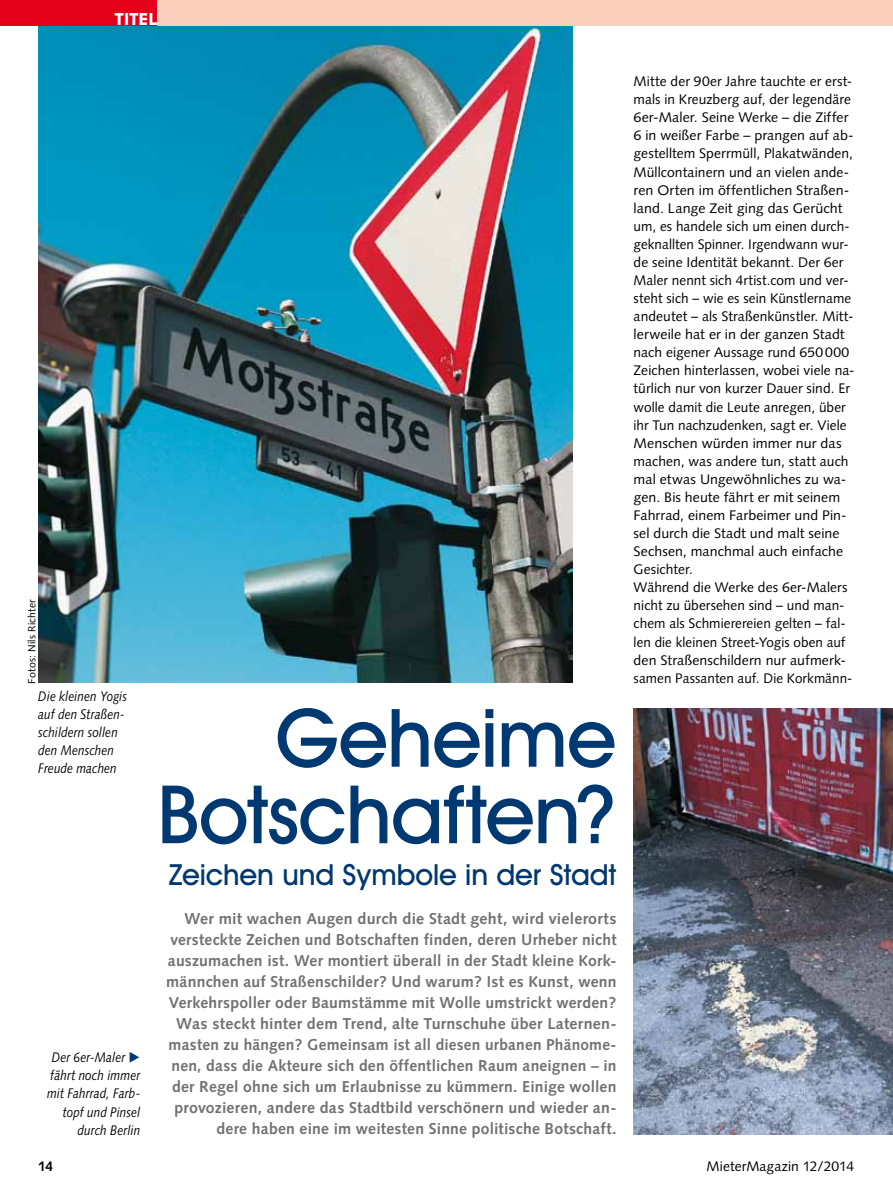
<style>
.page{position:relative;width:893px;height:1191px;background:#fff}
.page>*{position:absolute;margin:0;border:0;box-sizing:border-box;transform-origin:0 0}
.t1{font:500 81px/76.5px "Avant Garde IT Cby BT";letter-spacing:-.015em;color:#003871;text-align:right}
.t2{font:500 29.25px "Avant Garde IT Cby BT";letter-spacing:-.005em;color:#003871}
.t3{font:900 17.25px "Syntax";letter-spacing:.015em;color:#fff;scale:.9 1}
.t4{font:700 15.75px/21px "Syntax";letter-spacing:.015em;color:#707172;text-align:right}
.t5{font:13.8px/18px "Syntax";letter-spacing:.005em;color:#000}
.t6{font:italic 13.8px/18px "Syntax";letter-spacing:.005em;color:#000;scale:.85 1}
.t7{font:700 13.8px "Syntax";color:#000}
.t8{font:10.5px "Syntax";letter-spacing:.02em;color:#000}
.s1{font-family:"European Pi Three";font-style:normal;color:#003871}
</style>
<div class="page">
<img style="left:38px;top:26px;width:535px;height:656px">
<div style="left:0;top:0;width:157px;height:26px;background:#e2001a"></div>
<div style="left:157px;top:0;width:736px;height:26px;background:#facfbb"></div>
<img style="left:634px;top:708px;width:259px;height:426px">
<p class="t3" style="left:115px;top:9px;width:49px">TiTel</p>
<p class="t8" style="left:26px;top:683px;width:86px;rotate:-90deg">Fotos: Nils Richter</p>
<p class="t6" style="left:38px;top:687px;width:106px">Die kleinen Yogis auf den Straßen&shy;schildern sollen den Menschen<br>Freude machen</p>
<p class="t6" style="left:47px;top:1048px;width:111px;text-align:right">Der 6er-Maler <span class="s1">E </span>fährt noch immer mit Fahrrad, Farb&shy;topf und Pinsel durch Berlin</p>
<p class="t7" style="left:38px;top:1158px;width:17px">14</p>
<h1 class="t1" style="left:157px;top:699px;width:461px">Geheime<br>Botschaften?</h1>
<h2 class="t2" style="left:169px;top:857px;width:449px">Zeichen und Symbole in der Stadt</h2>
<p class="t4" style="left:166px;top:908px;width:452px">Wer mit wachen Augen durch die Stadt geht, wird vielerorts versteckte Zeichen und Botschaften finden, deren Urheber nicht auszumachen ist. Wer montiert überall in der Stadt kleine Kork&shy;männchen auf Straßenschilder? Und warum? Ist es Kunst, wenn Verkehrspoller oder Baumstämme mit Wolle umstrickt werden?<br>Was steckt hinter dem Trend, alte Turnschuhe über Laternen&shy;masten zu hängen? Gemeinsam ist all diesen urbanen Phänome&shy;nen, dass die Akteure sich den öffentlichen Raum aneignen – in der Regel ohne sich um Erlaubnisse zu kümmern. Einige wollen provozieren, andere das Stadtbild verschönern und wieder an&shy;dere haben eine im weitesten Sinne politische Botschaft.</p>
<p class="t5" style="left:634px;top:72px;width:223px">Mitte der 90er Jahre tauchte er erst&shy;mals in Kreuzberg auf, der legendäre 6er-Maler. Seine Werke – die Ziffer 6 in weißer Farbe – prangen auf ab&shy;gestelltem Sperrmüll, Plakatwänden, Müllcontainern und an vielen ande&shy;ren Orten im öffentlichen Straßen&shy;land. Lange Zeit ging das Gerücht um, es handele sich um einen durch&shy;geknallten Spinner. Irgendwann wur - de seine Identität bekannt. Der 6er Maler nennt sich 4rtist.com und ver&shy;steht sich – wie es sein Künstlername andeutet – als Straßenkünstler. Mitt&shy;lerweile hat er in der ganzen Stadt nach eigener Aussage rund 650 000<br>Zeichen hinterlassen, wobei viele na - türlich nur von kurzer Dauer sind. Er wolle damit die Leute anregen, über ihr Tun nachzudenken, sagt er. Viele Menschen würden immer nur das machen, was andere tun, statt auch mal etwas Ungewöhnliches zu wa&shy;gen. Bis heute fährt er mit seinem Fahrrad, einem Farbeimer und Pin&shy;sel durch die Stadt und malt seine Sechsen, manchmal auch einfache Gesichter.<br>Während die Werke des 6er-Malers nicht zu übersehen sind – und man&shy;chem als Schmierereien gelten – fal&shy;len die kleinen Street-Yogis oben auf den Straßenschildern nur aufmerk&shy;samen Passanten auf. Die Kork männ-</p>
<p class="t5" style="left:707px;top:1157px;width:149px">MieterMagazin 12/2014</p>
</div>
